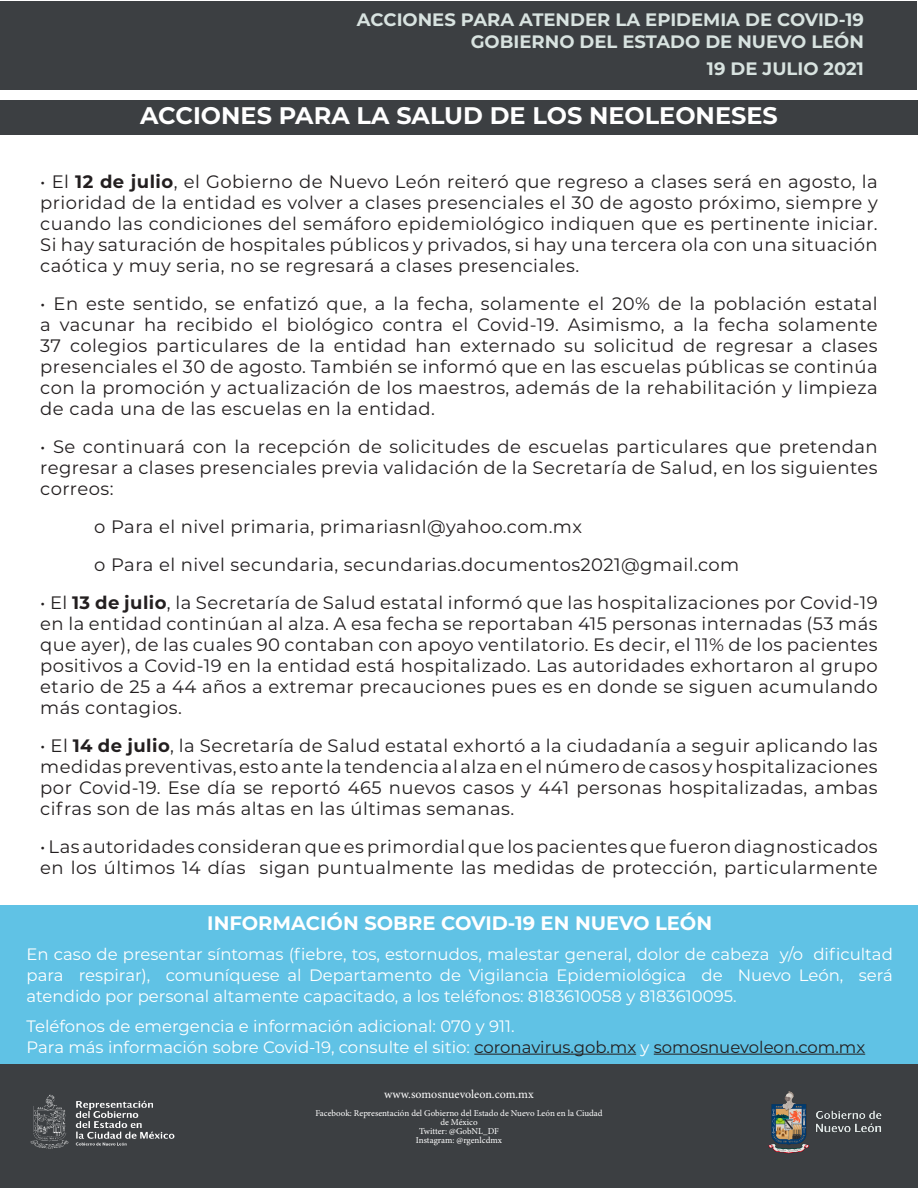
<style>
.page{position:relative;width:918px;height:1188px;background:#fff}
.page>*{position:absolute;margin:0;border:0;box-sizing:border-box;transform-origin:0 0}
.Titulo{font:700 24px "Montserrat";color:#fff}
.Titulo-2{font:700 19.5px "Montserrat";color:#fff}
.t1{font:18px/21px "Montserrat";letter-spacing:.025em;color:#231f20;text-align:justify}
.t2{font:700 18px/21.6px "Montserrat";color:#d8e3e0;text-align:right}
.Párrafo{font:16.5px/21px "Montserrat";color:#fff;text-align:justify}
.t3{font:12px "Minion Pro";color:#fff}
.t4{font:9px/9px "Minion Pro";color:#fff;text-align:center}
.s1{font-weight:700}
.s2{color:#231f20}
</style>
<div class="page">
<div style="left:0;top:1064px;width:918px;height:124px;background:#3c3f42"></div>
<img style="left:768px;top:1091px;width:114px;height:63px">
<div style="left:1px;top:1px;width:916px;height:88px;background:#3c3f42"></div>
<img style="left:30px;top:1094px;width:145px;height:55px">
<div style="left:0;top:100px;width:918px;height:35px;background:#3c3f42"></div>
<div style="left:0;top:905px;width:918px;height:159px;background:#60c2e5"></div>
<hr style="left:474px;top:1054px;width:162px;height:1px;background:#231f20">
<hr style="left:654px;top:1054px;width:211px;height:1px;background:#231f20">
<p class="t2" style="left:357px;top:8px;width:509px">ACCIONES PARA ATENDER LA EPIDEMIA DE COVID-19<br>GOBIERNO DEL ESTADO DE NUEVO LEÓN</p>
<p class="t2" style="left:707px;top:57px;width:159px">19 DE JULIO 2021</p>
<p class="Titulo" style="left:140px;top:98px;width:639px">ACCIONES PARA LA SALUD DE LOS NEOLEONESES</p>
<p class="t1" style="left:40px;top:170px;width:839px">• El <span class="s1">12 de julio</span>, el Gobierno de Nuevo León reiteró que regreso a clases será en agosto, la prioridad de la entidad es volver a clases presenciales el 30 de agosto próximo, siempre y cuando las condiciones del semáforo epidemiológico indiquen que es pertinente iniciar.<br>Si hay saturación de hospitales públicos y privados, si hay una tercera ola con una situación caótica y muy seria, no se regresará a clases presenciales.</p>
<p class="t1" style="left:40px;top:292px;width:839px">• En este sentido, se enfatizó que, a la fecha, solamente el 20% de la población estatal a vacunar ha recibido el biológico contra el Covid-19. Asimismo, a la fecha solamente 37 colegios particulares de la entidad han externado su solicitud de regresar a clases presenciales el 30 de agosto. También se informó que en las escuelas públicas se continúa con la promoción y actualización de los maestros, además de la rehabilitación y limpieza de cada una de las escuelas en la entidad.</p>
<p class="t1" style="left:40px;top:435px;width:839px">• Se continuará con la recepción de solicitudes de escuelas particulares que pretendan regresar a clases presenciales previa validación de la Secretaría de Salud, en los siguientes correos:</p>
<p class="t1" style="left:94px;top:515px;width:489px">o Para el nivel primaria, primariasnl@yahoo.com.mx</p>
<p class="t1" style="left:94px;top:553px;width:647px">o Para el nivel secundaria, secundarias.documentos2021@gmail.com</p>
<p class="t1" style="left:40px;top:591px;width:839px">• El <span class="s1">13 de julio</span>, la Secretaría de Salud estatal informó que las hospitalizaciones por Covid-19 en la entidad continúan al alza. A esa fecha se reportaban 415 personas internadas (53 más que ayer), de las cuales 90 contaban con apoyo ventilatorio. Es decir, el 11% de los pacientes positivos a Covid-19 en la entidad está hospitalizado. Las autoridades exhortaron al grupo etario de 25 a 44 años a extremar precauciones pues es en donde se siguen acumulando más contagios.</p>
<p class="t1" style="left:40px;top:734px;width:839px">• El <span class="s1">14 de julio</span>, la Secretaría de Salud estatal exhortó a la ciudadanía a seguir aplicando las medidas preventivas, esto ante la tendencia al alza en el número de casos y hospitalizaciones por Covid-19. Ese día se reportó 465 nuevos casos y 441 personas hospitalizadas, ambas cifras son de las más altas en las últimas semanas.</p>
<p class="t1" style="left:40px;top:835px;width:839px">• Las autoridades consideran que es primordial que los pacientes que fueron diagnosticados en los últimos 14 días sigan puntualmente las medidas de protección, particularmente</p>
<p class="Titulo-2" style="left:207px;top:910px;width:506px">INFORMACIÓN SOBRE COVID-19 EN NUEVO LEÓN</p>
<p class="Párrafo" style="left:27px;top:943px;width:868px">En caso de presentar síntomas (fiebre, tos, estornudos, malestar general, dolor de cabeza y/o dificultad para respirar), comuníquese al Departamento de Vigilancia Epidemiológica de Nuevo León, será atendido por personal altamente capacitado, a los teléfonos: 8183610058 y 8183610095.</p>
<p class="Párrafo" style="left:27px;top:1015px;width:490px">Teléfonos de emergencia e información adicional: 070 y 911.</p>
<p class="Párrafo" style="left:27px;top:1036px;width:840px">Para más información sobre Covid-19, consulte el sitio: <span class="s2">coronavirus.gob.mx</span> y <span class="s2">somosnuevoleon.com.mx</span></p>
<p class="t3" style="left:384px;top:1086px;width:151px">www.somosnuevoleon.com.mx</p>
<p class="t4" style="left:315px;top:1109px;width:289px">Facebook: Representación del Gobierno del Estado de Nuevo León en la Ciudad de México<br>Twitter: @GobNL_DF<br>Instagram: @rgenlcdmx</p>
</div>
